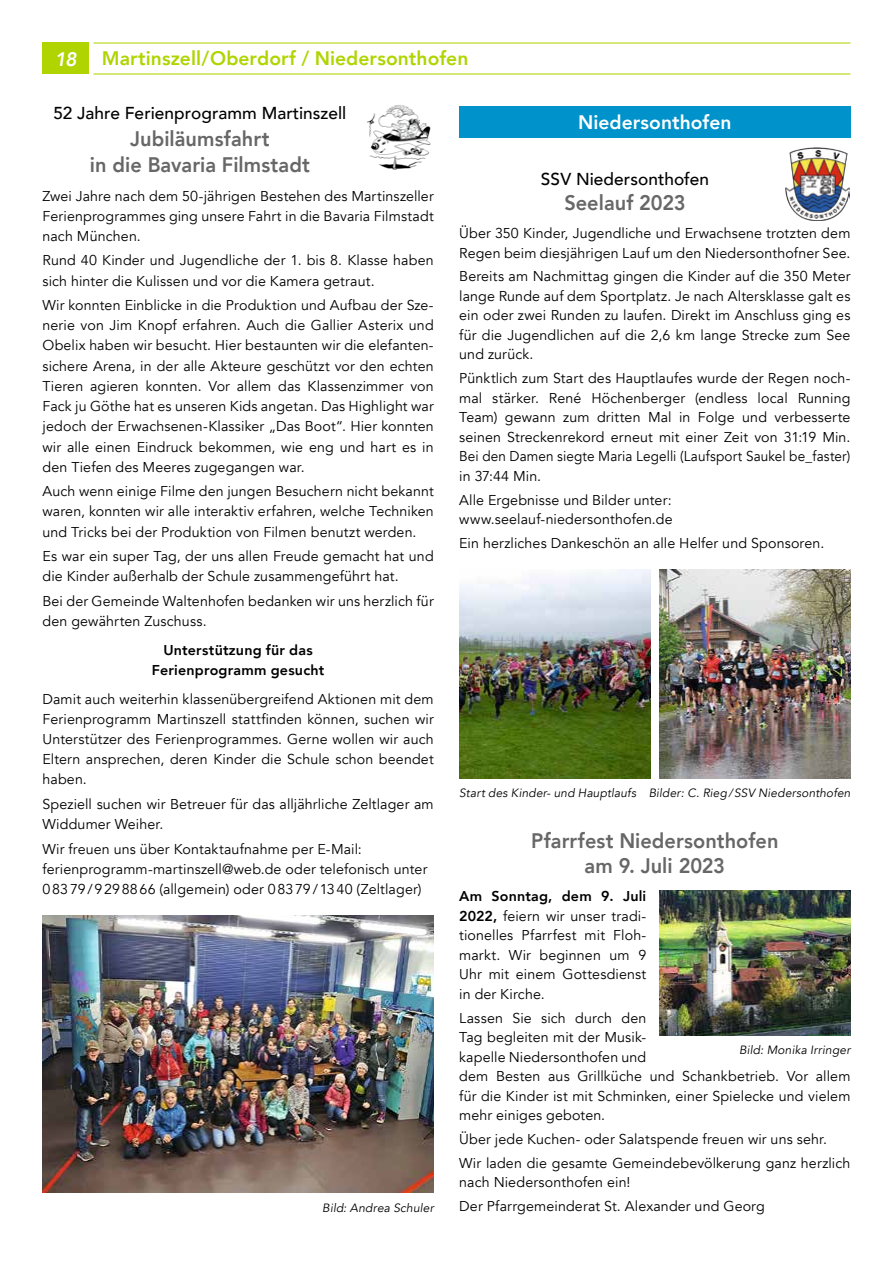
<style>
.page{position:relative;width:893px;height:1263px;background:#fff}
.page>*{position:absolute;margin:0;border:0;box-sizing:border-box;transform-origin:0 0}
.t1{font:800 21px/26.2px "Avenir LT Com";letter-spacing:.005em;color:#676767;text-align:center;scale:.95 1}
.t2{font:800 19.5px "Avenir LT Com";letter-spacing:.005em;color:#afd400}
.t3{font:800 19.5px "Avenir LT Com";color:#fff}
.t4{font:italic 800 19.5px "Avenir LT Com";color:#fff}
.t5{font:500 17.25px "Avenir LT Com";letter-spacing:.005em;color:#000}
.t6{font:14.25px/20.2px "Avenir LT Com";letter-spacing:.01em;color:#000}
.t7{font:800 14.25px/20.2px "Avenir LT Com";letter-spacing:.015em;color:#000;text-align:center}
.t8{font:italic 12px "Avenir LT Com";letter-spacing:.015em;color:#000}
.s1{font-weight:800}
</style>
<div class="page">
<hr style="left:94px;top:73px;width:756px;height:2px;background:#afd400">
<hr style="left:94px;top:42px;width:756px;height:2px;background:#afd400">
<div style="left:43px;top:43px;width:46px;height:31px;background:#afd400"></div>
<img style="left:43px;top:916px;width:391px;height:276px">
<img style="left:367px;top:105px;width:64px;height:65px">
<div style="left:459px;top:106px;width:391px;height:32px;background:#0092ca"></div>
<img style="left:659px;top:570px;width:191px;height:208px">
<img style="left:459px;top:570px;width:192px;height:208px">
<img style="left:785px;top:148px;width:64px;height:72px">
<img style="left:659px;top:890px;width:191px;height:145px">
<h2 class="t4" style="left:55px;top:48px;width:23px">18</h2>
<h2 class="t2" style="left:102px;top:47px;width:368px">Martinszell/Oberdorf / Niedersonthofen</h2>
<p class="t5" style="left:53px;top:103px;width:294px">52 Jahre Ferienprogramm Martinszell</p>
<h1 class="t1" style="left:90px;top:125px;width:233px">Jubiläumsfahrt<br>in die Bavaria Filmstadt</h1>
<p class="t6" style="left:43px;top:186px;width:393px;text-align:justify">Zwei Jahre nach dem 50-jährigen Bestehen des Martinszeller Ferienprogrammes ging unsere Fahrt in die Bavaria Filmstadt nach München.</p>
<p class="t6" style="left:43px;top:251px;width:393px">Rund 40 Kinder und Jugendliche der 1. bis 8. Klasse haben sich hinter die Kulissen und vor die Kamera getraut.</p>
<p class="t6" style="left:43px;top:295px;width:393px;text-align:justify">Wir konnten Einblicke in die Produktion und Aufbau der Sze&shy;nerie von Jim Knopf erfahren. Auch die Gallier Asterix und Obelix haben wir besucht. Hier bestaunten wir die elefanten&shy;sichere Arena, in der alle Akteure geschützt vor den echten Tieren agieren konnten. Vor allem das Klassenzimmer von Fack ju Göthe hat es unseren Kids angetan. Das Highlight war jedoch der Erwachsenen-Klassiker „Das Boot“. Hier konnten wir alle einen Eindruck bekommen, wie eng und hart es in den Tiefen des Meeres zugegangen war.</p>
<p class="t6" style="left:43px;top:481px;width:393px;text-align:justify">Auch wenn einige Filme den jungen Besuchern nicht bekannt waren, konnten wir alle interaktiv erfahren, welche Techniken und Tricks bei der Produktion von Filmen benutzt werden.</p>
<p class="t6" style="left:43px;top:546px;width:393px">Es war ein super Tag, der uns allen Freude gemacht hat und die Kinder außerhalb der Schule zusammengeführt hat.</p>
<p class="t6" style="left:43px;top:591px;width:393px">Bei der Gemeinde Waltenhofen bedanken wir uns herzlich für den gewährten Zuschuss.</p>
<p class="t7" style="left:152px;top:640px;width:174px">Unterstützung für das<br>Ferienprogramm gesucht</p>
<p class="t6" style="left:43px;top:689px;width:393px;text-align:justify">Damit auch weiterhin klassenübergreifend Aktionen mit dem Ferienprogramm Martinszell stattfinden können, suchen wir Unterstützer des Ferienprogrammes. Gerne wollen wir auch Eltern ansprechen, deren Kinder die Schule schon beendet haben.</p>
<p class="t6" style="left:43px;top:794px;width:393px">Speziell suchen wir Betreuer für das alljährliche Zeltlager am<br>Widdumer Weiher.</p>
<p class="t6" style="left:43px;top:839px;width:386px">Wir freuen uns über Kontaktaufnahme per E-Mail: ferienprogramm-martinszell@web.de oder telefonisch unter<br>08379/9298866 (allgemein) oder 08379/1340 (Zeltlager)</p>
<p class="t8" style="left:322px;top:1201px;width:113px">Bild: Andrea Schuler</p>
<h2 class="t3" style="left:578px;top:111px;width:155px">Niedersonthofen</h2>
<p class="t5" style="left:541px;top:168px;width:170px">SSV Niedersonthofen</p>
<h1 class="t1" style="left:564px;top:190px;width:129px">Seelauf 2023</h1>
<p class="t6" style="left:459px;top:224px;width:393px;line-height:19.5px">Über 350 Kinder, Jugendliche und Erwachsene trotzten dem<br>Regen beim diesjährigen Lauf um den Niedersonthofner See.</p>
<p class="t6" style="left:459px;top:267px;width:393px;line-height:19.5px;text-align:justify">Bereits am Nachmittag gingen die Kinder auf die 350 Meter lange Runde auf dem Sportplatz. Je nach Altersklasse galt es ein oder zwei Runden zu laufen. Direkt im Anschluss ging es für die Jugendlichen auf die 2,6 km lange Strecke zum See und zurück.</p>
<p class="t6" style="left:459px;top:369px;width:393px;line-height:19.5px;text-align:justify">Pünktlich zum Start des Hauptlaufes wurde der Regen noch&shy;mal stärker. René Höchenberger (endless local Running Team) gewann zum dritten Mal in Folge und verbesserte seinen Streckenrekord erneut mit einer Zeit von 31:19 Min.<br>Bei den Damen siegte Maria Legelli (Laufsport Saukel be_faster) in 37:44 Min.</p>
<p class="t6" style="left:459px;top:490px;width:215px;line-height:19.5px">Alle Ergebnisse und Bilder unter: www.seelauf-niedersonthofen.de</p>
<p class="t6" style="left:459px;top:533px;width:367px">Ein herzliches Dankeschön an alle Helfer und Sponsoren.</p>
<p class="t8" style="left:459px;top:786px;width:393px">Start des Kinder- und Hauptlaufs Bilder: C. Rieg/SSV Niedersonthofen</p>
<h1 class="t1" style="left:531px;top:828px;width:262px;line-height:25.5px">Pfarrfest Niedersonthofen am 9. Juli 2023</h1>
<p class="t6" style="left:459px;top:887px;width:189px;line-height:19.5px;text-align:justify"><span class="s1">Am Sonntag, dem 9. Juli 2022,</span> feiern wir unser tradi&shy;tionelles Pfarrfest mit Floh&shy;markt. Wir beginnen um 9<br>Uhr mit einem Gottesdienst in der Kirche.</p>
<p class="t6" style="left:459px;top:1008px;width:393px;line-height:19.5px">Lassen Sie sich durch den<br>Tag begleiten mit der Musik-<br>kapelle Niedersonthofen und<br>dem Besten aus Grillküche und Schankbetrieb. Vor allem für die Kinder ist mit Schminken, einer Spielecke und vielem mehr einiges geboten.</p>
<p class="t6" style="left:459px;top:1127px;width:393px;line-height:23.7px">Über jede Kuchen- oder Salatspende freuen wir uns sehr.<br>Wir laden die gesamte Gemeindebevölkerung ganz herzlich</p>
<p class="t6" style="left:459px;top:1171px;width:307px;line-height:23.7px">nach Niedersonthofen ein!<br>Der Pfarrgemeinderat St. Alexander und Georg</p>
<p class="t8" style="left:739px;top:1043px;width:113px">Bild: Monika Irringer</p>
</div>
